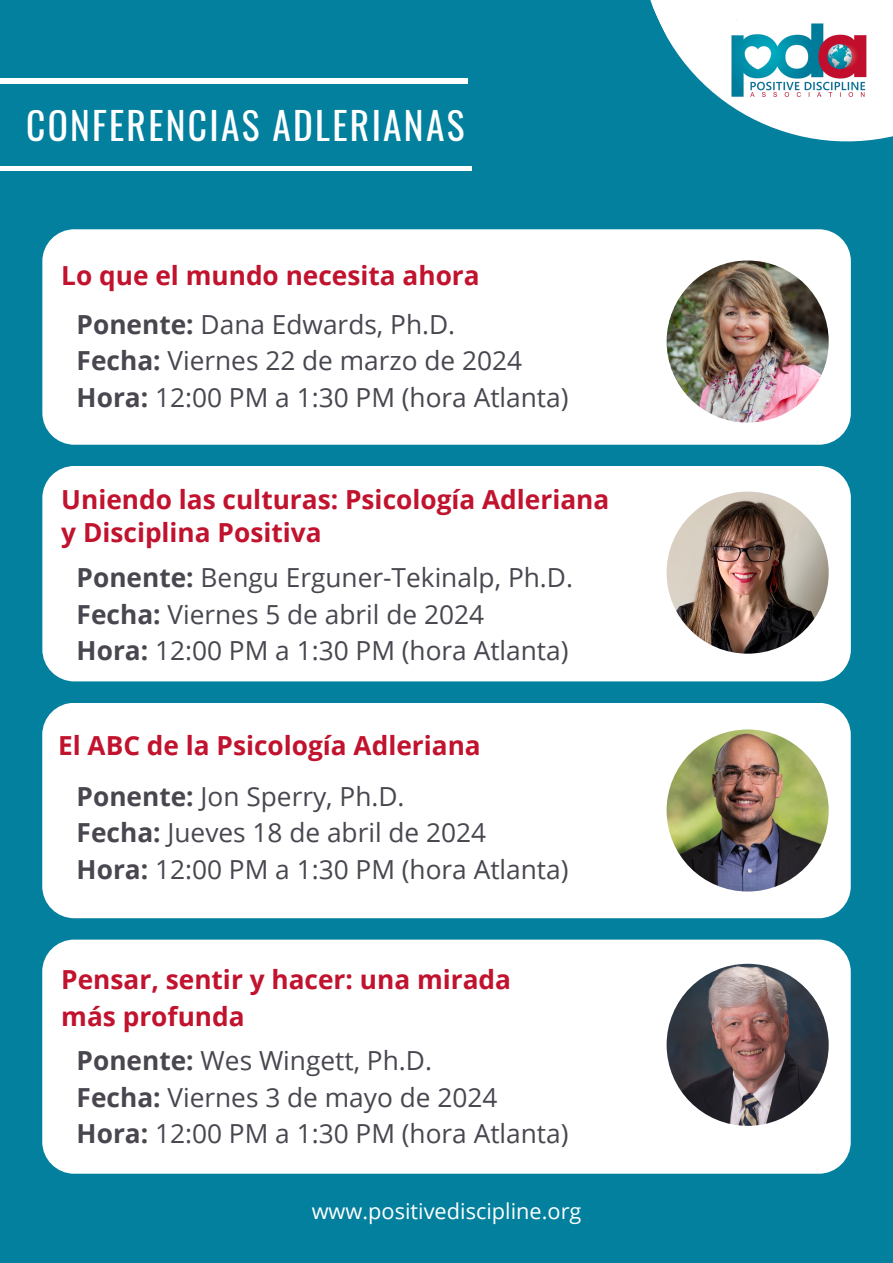
<style>
.page{position:relative;width:893px;height:1263px;background:#03809e}
.page>*{position:absolute;margin:0;border:0;box-sizing:border-box;transform-origin:0 0}
.t1{font:37.5px "Oswald";letter-spacing:.06em;color:#fff}
.t2{font:26.25px/36.6px "Open Sans";color:#494650}
.t3{font:700 26.25px/32.6px "Open Sans";color:#c1122e}
.t4{font:21.75px "Open Sans";color:#fff}
.s1{font-weight:700}
</style>
<div class="page">
<svg style="left:650px;top:0;width:243px;height:142px;fill:#fff"></svg>
<img style="left:727px;top:19px;width:148px;height:84px">
<div style="left:42px;top:229px;width:809px;height:216px;background:#fff;border-radius:32px"></div>
<div style="left:42px;top:466px;width:809px;height:215px;background:#fff;border-radius:32px"></div>
<div style="left:42px;top:939px;width:808px;height:235px;background:#fff;border-radius:32px"></div>
<div style="left:42px;top:703px;width:808px;height:215px;background:#fff;border-radius:32px"></div>
<img style="left:666px;top:260px;width:162px;height:163px;border-radius:50%">
<div style="left:0;top:79px;width:467px;height:5px;background:#fff"></div>
<div style="left:0;top:166px;width:472px;height:5px;background:#fff"></div>
<img style="left:666px;top:492px;width:162px;height:162px;border-radius:50%">
<img style="left:666px;top:729px;width:162px;height:162px;border-radius:50%">
<img style="left:666px;top:964px;width:162px;height:162px;border-radius:50%">
<h2 class="t1" style="left:26px;top:97px;width:440px">CONFERENCIAS ADLERIANAS</h2>
<h2 class="t3" style="left:61px;top:259px;width:420px">Lo que el mundo necesita ahora</h2>
<h1 class="t2" style="left:77px;top:305px;width:493px"><span class="s1">Ponente:</span> Dana Edwards, Ph.D.<br><span class="s1">Fecha:</span> Viernes 22 de marzo de 2024<br><span class="s1">Hora:</span> 12:00 PM a 1:30 PM (hora Atlanta)</h1>
<h3 class="t3" style="left:61px;top:482px;width:549px">Uniendo las culturas: Psicología Adleriana y Disciplina Positiva</h3>
<p class="t2" style="left:77px;top:559px;width:498px"><span class="s1">Ponente:</span> Bengu Erguner-Tekinalp, Ph.D.<br><span class="s1">Fecha:</span> Viernes 5 de abril de 2024<br><span class="s1">Hora:</span> 12:00 PM a 1:30 PM (hora Atlanta)</p>
<h3 class="t3" style="left:58px;top:729px;width:424px">El ABC de la Psicología Adleriana</h3>
<h2 class="t2" style="left:77px;top:777px;width:493px"><span class="s1">Ponente:</span> Jon Sperry, Ph.D.<br><span class="s1">Fecha:</span> Jueves 18 de abril de 2024<br><span class="s1">Hora:</span> 12:00 PM a 1:30 PM (hora Atlanta)</h2>
<h3 class="t3" style="left:61px;top:961px;width:451px;line-height:36.6px">Pensar, sentir y hacer: una mirada más profunda</h3>
<p class="t2" style="left:77px;top:1042px;width:493px"><span class="s1">Ponente:</span> Wes Wingett, Ph.D.<br><span class="s1">Fecha:</span> Viernes 3 de mayo de 2024<br><span class="s1">Hora:</span> 12:00 PM a 1:30 PM (hora Atlanta)</p>
<p class="t4" style="left:312px;top:1196px;width:271px">www.positivediscipline.org</p>
</div>
